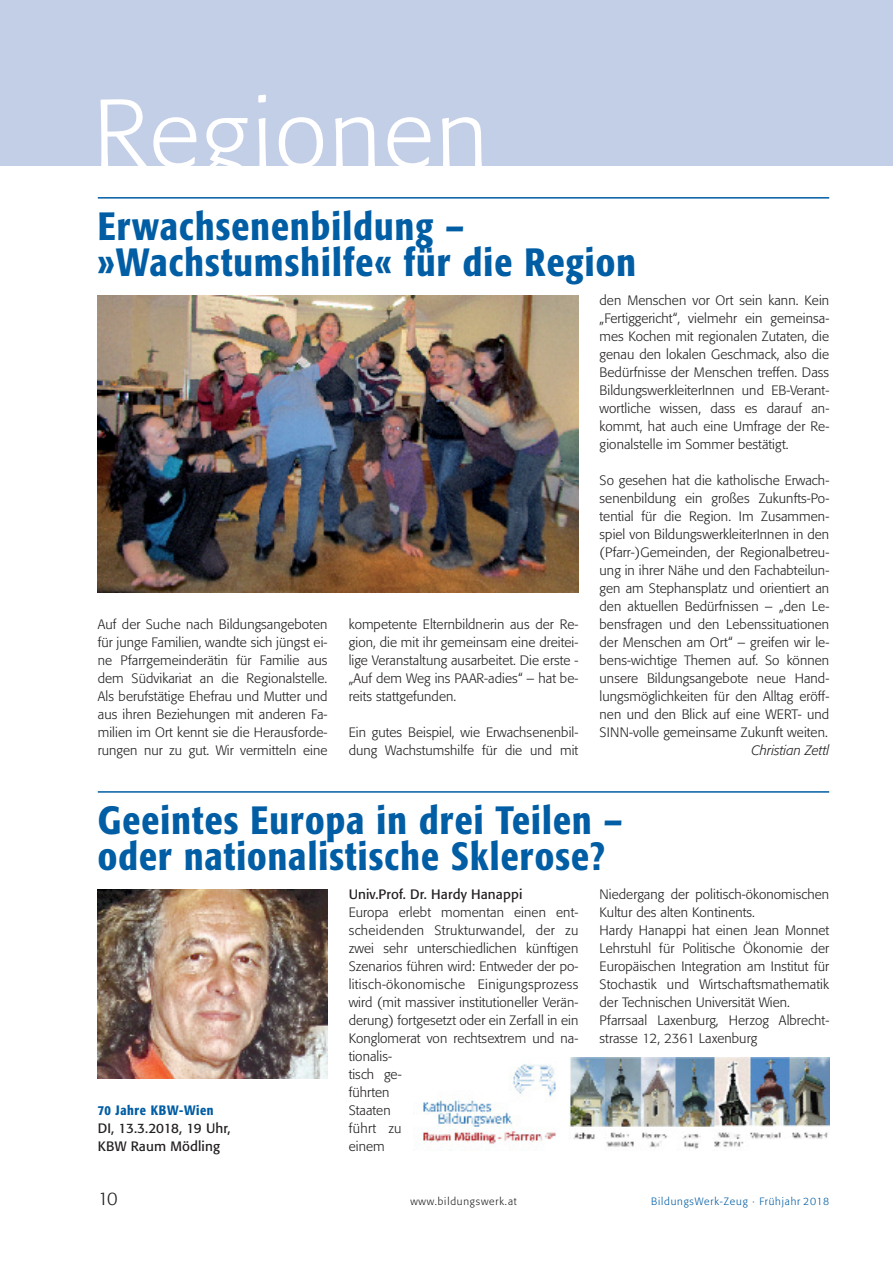
<style>
.page{position:relative;width:893px;height:1263px;background:#fff}
.page>*{position:absolute;margin:0;border:0;box-sizing:border-box;transform-origin:0 0}
.t1{font:300 96px "Formata";letter-spacing:.025em;color:#fff}
.t2{font:500 condensed 39px/36px "Formata";letter-spacing:.03em;color:#015da4}
.t3{font:300 18px "Formata";color:#231f20}
.t4{font:300 13.5px/18px "Formata";letter-spacing:.005em;color:#231f20;text-align:justify}
.t5{font:13.5px/18px "Formata";letter-spacing:.01em;color:#231f20}
.t6{font:500 condensed 13.5px "Formata";letter-spacing:.045em;color:#015da4}
.t7{font:italic 300 13.5px "Formata";letter-spacing:.005em;color:#231f20}
.t8{font:300 10.5px "Formata";letter-spacing:.08em;color:#015da4}
.t9{font:300 10.5px "Formata";letter-spacing:.08em;color:#231f20}
</style>
<div class="page">
<div style="left:0;top:0;width:893px;height:166px;background:#c3cee7"></div>
<hr style="left:98px;top:197px;width:731px;height:2px;background:#015da4">
<hr style="left:98px;top:791px;width:731px;height:2px;background:#015da4">
<img style="left:98px;top:295px;width:480px;height:298px">
<img style="left:422px;top:1058px;width:407px;height:93px">
<img style="left:98px;top:890px;width:229px;height:189px">
<h1 class="t1" style="left:93px;top:93px;width:396px">Regionen</h1>
<h2 class="t2" style="left:98px;top:212px;width:540px">Erwachsenenbildung – »Wachstumshilfe« für die Region</h2>
<p class="t4" style="left:98px;top:616px;width:231px">Auf der Suche nach Bildungsangeboten für junge Familien, wandte sich jüngst ei&shy;ne Pfarrgemeinderätin für Familie aus dem Südvikariat an die Regionalstelle.<br>Als berufstätige Ehefrau und Mutter und aus ihren Beziehungen mit anderen Fa&shy;milien im Ort kennt sie die Herausforde&shy;rungen nur zu gut. Wir vermitteln eine</p>
<p class="t4" style="left:349px;top:616px;width:231px">kompetente Elternbildnerin aus der Re&shy;gion, die mit ihr gemeinsam eine dreitei&shy;lige Veranstaltung ausarbeitet. Die erste - „Auf dem Weg ins PAAR-adies“ – hat be&shy;reits stattgefunden.</p>
<p class="t4" style="left:349px;top:724px;width:231px">Ein gutes Beispiel, wie Erwachsenenbil&shy;dung Wachstumshilfe für die und mit</p>
<p class="t4" style="left:600px;top:292px;width:231px">den Menschen vor Ort sein kann. Kein „Fertiggericht“, vielmehr ein gemeinsa&shy;mes Kochen mit regionalen Zutaten, die genau den lokalen Geschmack, also die Bedürfnisse der Menschen treffen. Dass BildungswerkleiterInnen und EB-Verant&shy;wortliche wissen, dass es darauf an&shy;kommt, hat auch eine Umfrage der Re&shy;gionalstelle im Sommer bestätigt.</p>
<p class="t4" style="left:600px;top:472px;width:231px">So gesehen hat die katholische Erwach&shy;senenbildung ein großes Zukunfts-Po&shy;tential für die Region. Im Zusammen&shy;spiel von BildungswerkleiterInnen in den (Pfarr-)Gemeinden, der Regionalbetreu&shy;ung in ihrer Nähe und den Fachabteilun&shy;gen am Stephansplatz und orientiert an den aktuellen Bedürfnissen – „den Le&shy;bensfragen und den Lebenssituationen der Menschen am Ort“ – greifen wir le&shy;bens-wichtige Themen auf. So können unsere Bildungsangebote neue Hand&shy;lungsmöglichkeiten für den Alltag eröff&shy;nen und den Blick auf eine WERT- und SINN-volle gemeinsame Zukunft weiten.</p>
<p class="t7" style="left:751px;top:744px;width:79px">Christian Zettl</p>
<h2 class="t2" style="left:98px;top:806px;width:526px">Geeintes Europa in drei Teilen – oder nationalistische Sklerose?</h2>
<p class="t6" style="left:98px;top:1104px;width:117px">70 Jahre KBW-Wien</p>
<p class="t5" style="left:98px;top:1120px;width:134px">DI, 13.3.2018, 19 Uhr,<br>KBW Raum Mödling</p>
<p class="t5" style="left:349px;top:886px;width:175px">Univ.Prof. Dr. Hardy Hanappi</p>
<p class="t4" style="left:349px;top:904px;width:231px;text-align:left">Europa erlebt momentan einen ent&shy;scheidenden Strukturwandel, der zu zwei sehr unterschiedlichen künftigen<br>Szenarios führen wird: Entweder der po&shy;litisch-ökonomische Einigungsprozess wird (mit massiver institutioneller Verän&shy;derung) fortgesetzt oder ein Zerfall in ein<br>Konglomerat von rechtsextrem und na&shy;tionalis-<br>tisch ge-<br>führten<br>Staaten<br>führt zu<br>einem</p>
<p class="t4" style="left:600px;top:886px;width:231px;text-align:left">Niedergang der politisch-ökonomischen Kultur des alten Kontinents.<br>Hardy Hanappi hat einen Jean Monnet Lehrstuhl für Politische Ökonomie der Europäischen Integration am Institut für Stochastik und Wirtschaftsmathematik der Technischen Universität Wien.<br>Pfarrsaal Laxenburg, Herzog Albrecht&shy;strasse 12, 2361 Laxenburg</p>
<h3 class="t3" style="left:98px;top:1191px;width:21px">10</h3>
<p class="t9" style="left:410px;top:1197px;width:108px">www.bildungswerk.at</p>
<p class="t8" style="left:651px;top:1197px;width:180px">BildungsWerk-Zeug · Frühjahr 2018</p>
</div>
